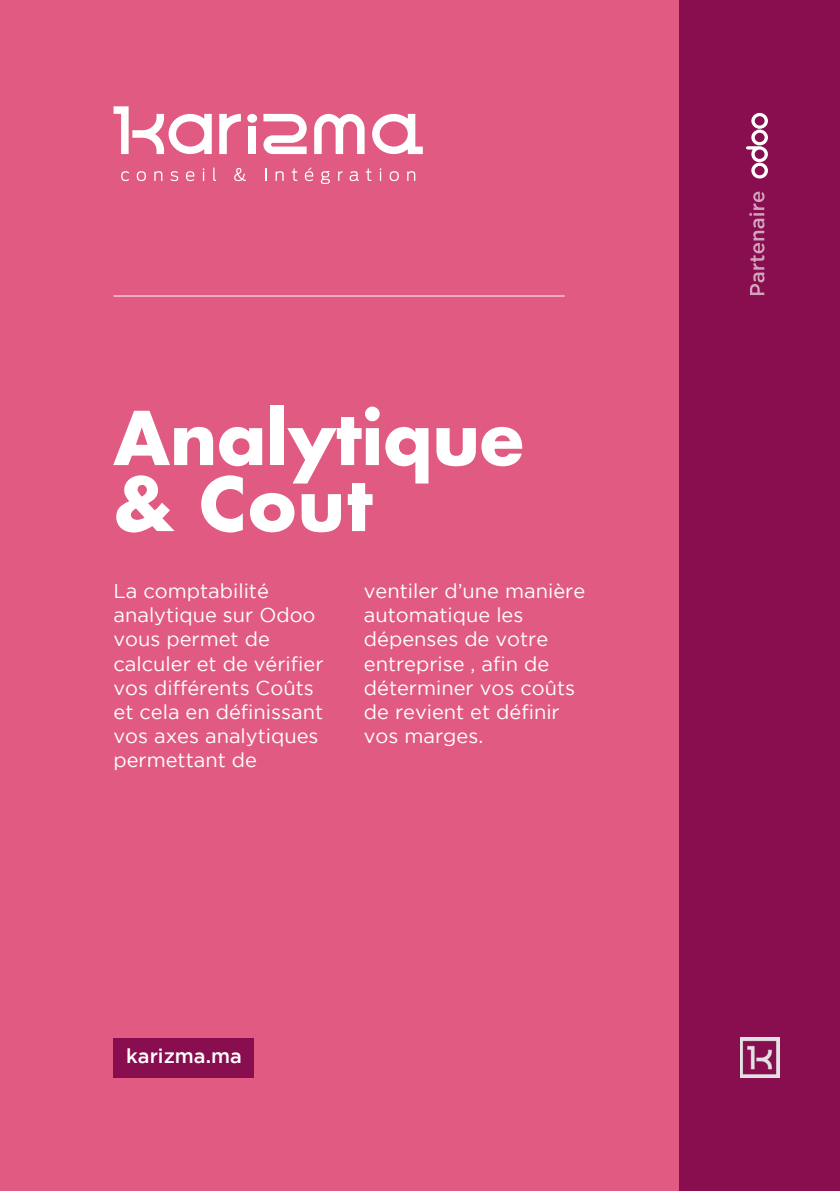
<style>
.page{position:relative;width:840px;height:1191px;background:#fff}
.page>*{position:absolute;margin:0;border:0;box-sizing:border-box;transform-origin:0 0}
.t1{font:700 72px/66px "Futura Std";color:#fff}
.t2{font:20px/24px "Gotham";color:#fff}
.t3{font:500 20px "Gotham";color:#fff}
</style>
<div class="page">
<div style="left:0;top:0;width:839px;height:1191px;background:#e05a82"></div>
<svg style="left:219px;top:114px;width:22px;height:40px"></svg>
<div style="left:248px;top:126px;width:8px;height:28px;background:#fff"></div>
<svg style="left:263px;top:114px;width:43px;height:40px"></svg>
<svg style="left:314px;top:114px;width:50px;height:40px"></svg>
<div style="left:247px;top:114px;width:10px;height:9px;background:#fff;border-radius:50%"></div>
<svg style="left:113px;top:106px;width:99px;height:48px"></svg>
<svg style="left:372px;top:114px;width:50px;height:40px"></svg>
<svg style="left:121px;top:171px;width:8px;height:10px"></svg>
<svg style="left:137px;top:171px;width:9px;height:10px"></svg>
<svg style="left:154px;top:171px;width:8px;height:10px"></svg>
<svg style="left:170px;top:171px;width:8px;height:10px"></svg>
<svg style="left:186px;top:171px;width:8px;height:10px"></svg>
<svg style="left:203px;top:168px;width:1px;height:13px"></svg>
<svg style="left:213px;top:168px;width:3px;height:13px"></svg>
<svg style="left:234px;top:168px;width:12px;height:13px"></svg>
<svg style="left:265px;top:168px;width:1px;height:13px"></svg>
<svg style="left:275px;top:171px;width:8px;height:10px"></svg>
<svg style="left:291px;top:168px;width:6px;height:13px"></svg>
<svg style="left:304px;top:168px;width:9px;height:13px"></svg>
<svg style="left:320px;top:171px;width:10px;height:13px"></svg>
<svg style="left:338px;top:171px;width:4px;height:10px"></svg>
<svg style="left:349px;top:171px;width:9px;height:10px"></svg>
<svg style="left:365px;top:168px;width:6px;height:13px"></svg>
<svg style="left:379px;top:168px;width:2px;height:13px"></svg>
<svg style="left:389px;top:171px;width:9px;height:10px"></svg>
<svg style="left:407px;top:171px;width:8px;height:10px"></svg>
<div style="left:113px;top:1037px;width:141px;height:40px;background:#880e4f"></div>
<hr style="left:113px;top:296px;width:451px;height:1px;background:#fff">
<div style="left:679px;top:0;width:160px;height:1191px;background:#880e4f"></div>
<img style="left:740px;top:1037px;width:38px;height:40px">
<svg style="left:746px;top:113px;width:21px;height:66px"></svg>
<svg style="left:749px;top:192px;width:15px;height:103px"></svg>
<p class="t1" style="left:113px;top:404px;width:411px">Analytique &amp; Cout</p>
<p class="t2" style="left:113px;top:579px;width:211px">La comptabilité analytique sur Odoo vous permet de calculer et de vérifier vos différents Coûts et cela en définissant vos axes analytiques permettant de</p>
<p class="t2" style="left:363px;top:579px;width:223px">ventiler d’une manière automatique les dépenses de votre entreprise , afin de déterminer vos coûts de revient et définir vos marges.</p>
<p class="t3" style="left:126px;top:1044px;width:117px">karizma.ma</p>
</div>
